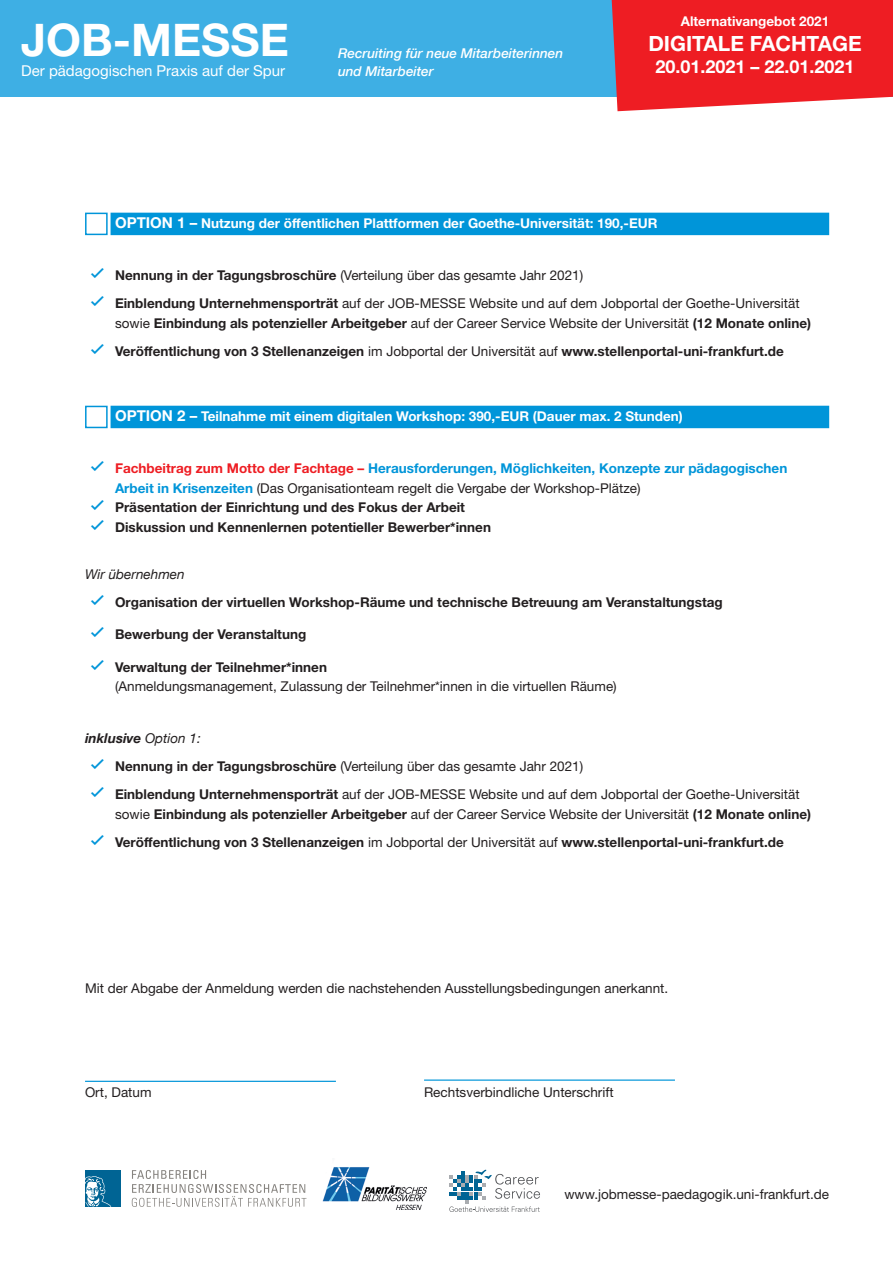
<style>
.page{position:relative;width:893px;height:1263px;background:#fff}
.page>*{position:absolute;margin:0;border:0;box-sizing:border-box;transform-origin:0 0}
.t1{font:700 45px "Helvetica Neue";color:#fff}
.t2{font:700 21px "Helvetica Neue";color:#fff}
.t3{font:700 18px "Helvetica Neue";color:#fff}
.t4{font:15px "Helvetica Neue";color:#fff}
.t5{font:700 13.5px/19.5px "Helvetica Neue";color:#231f20}
.t6{font:13.5px/28px "Helvetica Neue";color:#231f20}
.t7{font:700 13.5px "Helvetica Neue";color:#fff}
.t8{font:italic 500 13.5px/18px "Helvetica Neue LT Com";color:#fff}
.t9{font:italic 700 13.5px "Helvetica Neue LT Com";color:#231f20}
.t10{font:italic 13.5px "Helvetica Neue LT Com";color:#231f20}
.s1{font-size:15px}
.s2{font-weight:700}
.s3{font-weight:400}
.s4{color:#ee1d23}
.s5{color:#0095d9}
</style>
<div class="page">
<div style="left:111px;top:213px;width:718px;height:22px;background:#0095d9"></div>
<div style="left:111px;top:406px;width:718px;height:22px;background:#0095d9"></div>
<div style="left:85px;top:406px;width:23px;height:22px;border:2px solid #0095d9"></div>
<div style="left:0;top:0;width:893px;height:97px;background:#3eafe4"></div>
<svg style="left:612px;top:0;width:281px;height:111px"></svg>
<hr style="left:85px;top:1081px;width:251px;height:1px;background:#0095d9">
<hr style="left:424px;top:1079px;width:251px;height:2px;background:#0095d9">
<div style="left:85px;top:213px;width:23px;height:22px;border:2px solid #0095d9"></div>
<img style="left:322px;top:1167px;width:104px;height:42px">
<svg style="left:449px;top:1170px;width:91px;height:42px"></svg>
<svg style="left:132px;top:1170px;width:174px;height:37px"></svg>
<div style="left:85px;top:1170px;width:35px;height:36px;background:#006494"></div>
<svg style="left:85px;top:1176px;width:27px;height:31px"></svg>
<h1 class="t1" style="left:21px;top:13px;width:269px">JOB-MESSE</h1>
<p class="t4" style="left:21px;top:62px;width:265px">Der pädagogischen Praxis auf der Spur</p>
<p class="t8" style="left:338px;top:44px;width:227px">Recruiting für neue Mitarbeiterinnen und Mitarbeiter</p>
<p class="t7" style="left:681px;top:13px;width:150px">Alternativangebot 2021</p>
<h2 class="t2" style="left:648px;top:31px;width:215px">DIGITALE FACHTAGE</h2>
<h3 class="t3" style="left:655px;top:55px;width:201px">20.01.2021 – 22.01.2021</h3>
<p class="t7" style="left:115px;top:215px;width:544px"><span class="s1">OPTION 1 –</span> Nutzung der öffentlichen Plattformen der Goethe-Universität: 190,-EUR</p>
<p class="t6" style="left:115px;top:261px;width:686px"><span class="s2">Nennung in der Tagungsbroschüre</span> (Verteilung über das gesamte Jahr 2021)<br><span class="s2">Einblendung Unternehmensporträt</span> auf der JOB-MESSE Website und auf dem Jobportal der Goethe-Universität</p>
<p class="t5" style="left:115px;top:308px;width:698px;line-height:28px"><span class="s3">sowie</span> Einbindung als potenzieller Arbeitgeber <span class="s3">auf der Career Service Website der Universität</span> (12 Monate online)<br>Veröffentlichung von 3 Stellenanzeigen <span class="s3">im Jobportal der Universität auf</span> www.stellenportal-uni-frankfurt.de</p>
<p class="t7" style="left:115px;top:408px;width:569px"><span class="s1">OPTION 2 –</span> Teilnahme mit einem digitalen Workshop: 390,-EUR (Dauer max. 2 Stunden)</p>
<p class="t5" style="left:115px;top:458px;width:674px"><span class="s4">Fachbeitrag zum Motto der Fachtage –</span> <span class="s5">Herausforderungen, Möglichkeiten, Konzepte zur pädagogischen Arbeit in Krisenzeiten</span> <span class="s3">(Das Organisationteam regelt die Vergabe der Workshop-Plätze)<br></span>Präsentation der Einrichtung und des Fokus der Arbeit<br>Diskussion und Kennenlernen potentieller Bewerber*innen</p>
<p class="t10" style="left:85px;top:566px;width:101px">Wir übernehmen</p>
<p class="t5" style="left:115px;top:592px;width:609px">Organisation der virtuellen Workshop-Räume und technische Betreuung am Veranstaltungstag</p>
<p class="t5" style="left:115px;top:625px;width:193px">Bewerbung der Veranstaltung</p>
<p class="t5" style="left:115px;top:657px;width:213px">Verwaltung der Teilnehmer*innen</p>
<p class="t6" style="left:115px;top:672px;width:503px">(Anmeldungsmanagement, Zulassung der Teilnehmer*innen in die virtuellen Räume)</p>
<p class="t9" style="left:85px;top:730px;width:117px">inklusive <span class="s3">Option 1:</span></p>
<p class="t6" style="left:115px;top:752px;width:686px"><span class="s2">Nennung in der Tagungsbroschüre</span> (Verteilung über das gesamte Jahr 2021)<br><span class="s2">Einblendung Unternehmensporträt</span> auf der JOB-MESSE Website und auf dem Jobportal der Goethe-Universität</p>
<p class="t5" style="left:115px;top:799px;width:698px;line-height:28px"><span class="s3">sowie</span> Einbindung als potenzieller Arbeitgeber <span class="s3">auf der Career Service Website der Universität</span> (12 Monate online)<br>Veröffentlichung von 3 Stellenanzeigen <span class="s3">im Jobportal der Universität auf</span> www.stellenportal-uni-frankfurt.de</p>
<p class="t6" style="left:85px;top:974px;width:585px">Mit der Abgabe der Anmeldung werden die nachstehenden Ausstellungsbedingungen anerkannt.</p>
<p class="t6" style="left:85px;top:1078px;width:68px">Ort, Datum</p>
<p class="t6" style="left:424px;top:1078px;width:191px">Rechtsverbindliche Unterschrift</p>
<p class="t6" style="left:564px;top:1180px;width:266px">www.jobmesse-paedagogik.uni-frankfurt.de</p>
</div>
